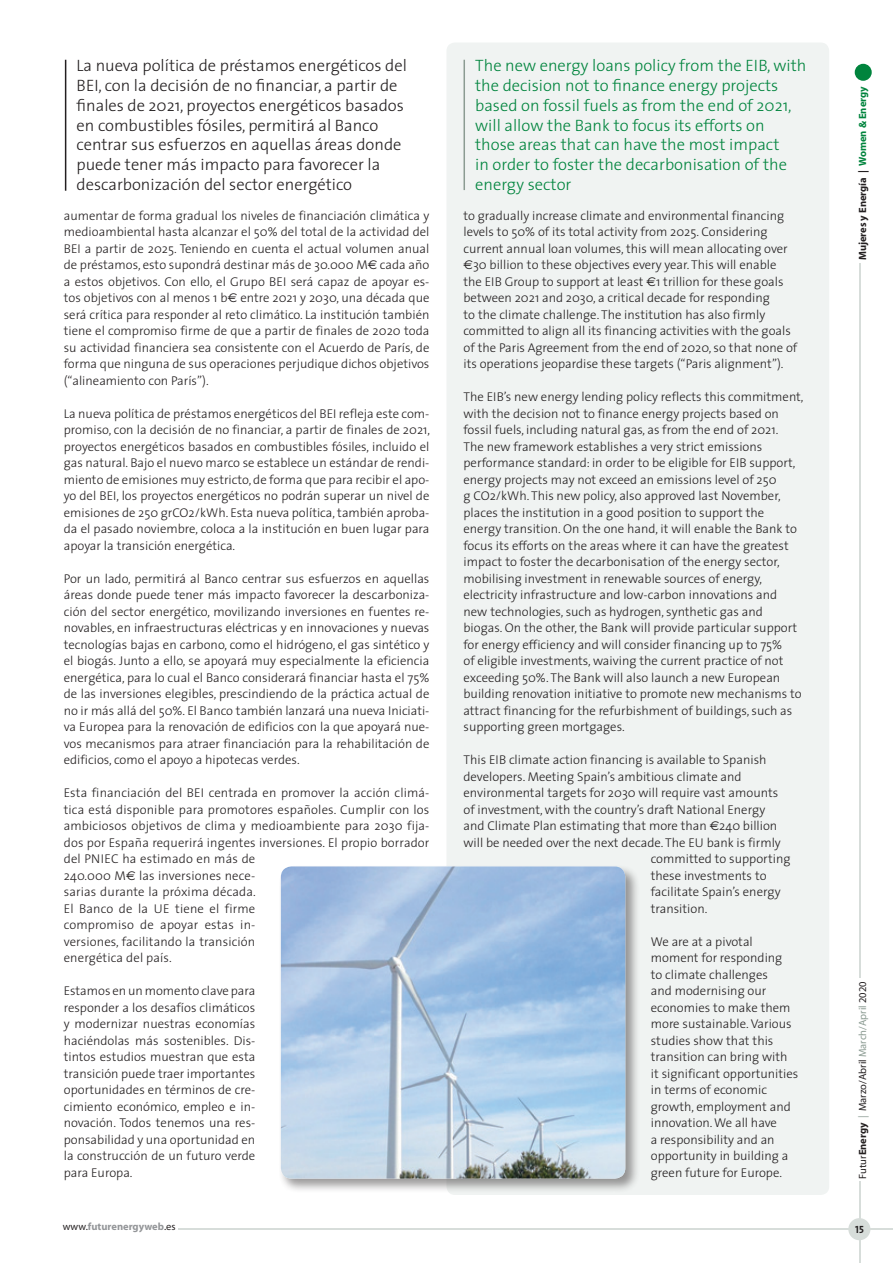
<style>
.page{position:relative;width:893px;height:1263px;background:#fff}
.page>*{position:absolute;margin:0;border:0;box-sizing:border-box;transform-origin:0 0}
.Ladillo_Texto{font:300 16.5px/19.8px "The Sans";color:#231f20}
.Ladillo_Texto-2{font:300 16.5px/19.8px "The Sans";color:#00843d}
.Texto{font:300 12.75px/16.5px "The Sans";letter-spacing:.01em;color:#231f20;text-align:justify}
.Texto_ingles{font:300 12.75px/16.5px "The Sans";color:#231f20}
.t1{font:10.5px "Myriad";color:#231f20}
.t2{font:700 10.5px "Myriad";color:#231f20}
.t3{font:700 10.5px "Myriad";color:#939598}
.t4{font:10.5px "The Sans Bold Caps";color:#231f20}
.s1{font-family:"Euro Sans";font-weight:400}
.s2{color:#00843d}
.s3{font-weight:700}
.s4{color:#8b9b92}
.s5{font-weight:400;color:#231f20}
</style>
<div class="page">
<div style="left:855px;top:64px;width:17px;height:17px;background:#00843d;border-radius:50%"></div>
<hr style="left:859px;top:263px;width:1px;height:715px;background:#d7ddda">
<hr style="left:178px;top:1228px;width:715px;height:2px;background:#d7ddda">
<hr style="left:859px;top:1181px;width:1px;height:82px;background:#d7ddda">
<div style="left:848px;top:1218px;width:22px;height:22px;background:#d7ddda;border-radius:50%"></div>
<div style="left:446px;top:43px;width:383px;height:1152px;background:#f0f3f2;border-radius:9px"></div>
<hr style="left:65px;top:60px;width:1px;height:131px;background:#231f20">
<hr style="left:463px;top:60px;width:2px;height:130px;background:#8b9b92">
<div style="left:278px;top:864px;width:362px;height:329px;background:#231f20;opacity:.45"></div>
<img style="left:281px;top:866px;width:344px;height:312px">
<p class="Ladillo_Texto" style="left:77px;top:55px;width:332px">La nueva política de préstamos energéticos del BEI, con la decisión de no financiar, a partir de finales de 2021, proyectos energéticos basados en combustibles fósiles, permitirá al Banco centrar sus esfuerzos en aquellas áreas donde puede tener más impacto para favorecer la descarbonización del sector energético</p>
<p class="Ladillo_Texto-2" style="left:475px;top:55px;width:333px">The new energy loans policy from the EIB, with the decision not to finance energy projects based on fossil fuels as from the end of 2021, will allow the Bank to focus its efforts on those areas that can have the most impact<br>in order to foster the decarbonisation of the energy sector</p>
<p class="Texto" style="left:64px;top:207px;width:367px">aumentar de forma gradual los niveles de financiación climática y medioambiental hasta alcanzar el 50% del total de la actividad del BEI a partir de 2025. Teniendo en cuenta el actual volumen anual de préstamos, esto supondrá destinar más de 30.000 M<span class="s1">€</span> cada año a estos objetivos. Con ello, el Grupo BEI será capaz de apoyar es&shy;tos objetivos con al menos 1 b<span class="s1">€</span> entre 2021 y 2030, una década que será crítica para responder al reto climático. La institución también tiene el compromiso firme de que a partir de finales de 2020 toda su actividad financiera sea consistente con el Acuerdo de París, de forma que ninguna de sus operaciones perjudique dichos objetivos (“alineamiento con París”).</p>
<p class="Texto" style="left:64px;top:405px;width:368px">La nueva política de préstamos energéticos del BEI refleja este com&shy;promiso, con la decisión de no financiar, a partir de finales de 2021, proyectos energéticos basados en combustibles fósiles, incluido el gas natural. Bajo el nuevo marco se establece un estándar de rendi&shy;miento de emisiones muy estricto, de forma que para recibir el apo&shy;yo del BEI, los proyectos energéticos no podrán superar un nivel de emisiones de 250 grCO2/kWh. Esta nueva política, también aproba&shy;da el pasado noviembre, coloca a la institución en buen lugar para apoyar la transición energética.</p>
<p class="Texto" style="left:64px;top:570px;width:367px">Por un lado, permitirá al Banco centrar sus esfuerzos en aquellas áreas donde puede tener más impacto favorecer la descarboniza&shy;ción del sector energético, movilizando inversiones en fuentes re&shy;novables, en infraestructuras eléctricas y en innovaciones y nuevas tecnologías bajas en carbono, como el hidrógeno, el gas sintético y el biogás. Junto a ello, se apoyará muy especialmente la eficiencia energética, para lo cual el Banco considerará financiar hasta el 75% de las inversiones elegibles, prescindiendo de la práctica actual de no ir más allá del 50%. El Banco también lanzará una nueva Iniciati&shy;va Europea para la renovación de edificios con la que apoyará nue&shy;vos mecanismos para atraer financiación para la rehabilitación de edificios, como el apoyo a hipotecas verdes.</p>
<p class="Texto" style="left:64px;top:784px;width:367px;text-align:left">Esta financiación del BEI centrada en promover la acción climá&shy;tica está disponible para promotores españoles. Cumplir con los ambiciosos objetivos de clima y medioambiente para 2030 fija&shy;dos por España requerirá ingentes inversiones. El propio borrador del PNIEC ha estimado en más de<br>240.000 M<span class="s1">€</span> las inversiones nece-<br>sarias durante la próxima década.<br>El Banco de la UE tiene el firme<br>compromiso de apoyar estas in-<br>versiones, facilitando la transición<br>energética del país.</p>
<p class="Texto" style="left:64px;top:982px;width:193px">Estamos en un momento clave para responder a los desafíos climáticos y modernizar nuestras economías haciéndolas más sostenibles. Dis&shy;tintos estudios muestran que esta transición puede traer importantes oportunidades en términos de cre&shy;cimiento económico, empleo e in&shy;novación. Todos tenemos una res&shy;ponsabilidad y una oportunidad en la construcción de un futuro verde para Europa.</p>
<p class="Texto_ingles" style="left:463px;top:207px;width:335px">to gradually increase climate and environmental financing levels to 50% of its total activity from 2025. Considering current annual loan volumes, this will mean allocating over <span class="s1">€</span>30 billion to these objectives every year. This will enable the EIB Group to support at least <span class="s1">€</span>1 trillion for these goals between 2021 and 2030, a critical decade for responding<br>to the climate challenge. The institution has also firmly committed to align all its financing activities with the goals of the Paris Agreement from the end of 2020, so that none of its operations jeopardise these targets (“Paris alignment”).</p>
<p class="Texto_ingles" style="left:463px;top:388px;width:342px">The EIB’s new energy lending policy reflects this commitment, with the decision not to finance energy projects based on fossil fuels, including natural gas, as from the end of 2021.<br>The new framework establishes a very strict emissions performance standard: in order to be eligible for EIB support, energy projects may not exceed an emissions level of 250<br>g CO2/kWh. This new policy, also approved last November, places the institution in a good position to support the energy transition. On the one hand, it will enable the Bank to focus its efforts on the areas where it can have the greatest impact to foster the decarbonisation of the energy sector, mobilising investment in renewable sources of energy, electricity infrastructure and low-carbon innovations and new technologies, such as hydrogen, synthetic gas and biogas. On the other, the Bank will provide particular support for energy efficiency and will consider financing up to 75%<br>of eligible investments, waiving the current practice of not exceeding 50%. The Bank will also launch a new European building renovation initiative to promote new mechanisms to attract financing for the refurbishment of buildings, such as supporting green mortgages.</p>
<p class="Texto_ingles" style="left:463px;top:751px;width:305px">This EIB climate action financing is available to Spanish</p>
<p class="Texto_ingles" style="left:463px;top:768px;width:280px">developers. Meeting Spain’s ambitious climate and</p>
<p class="Texto_ingles" style="left:463px;top:784px;width:316px">environmental targets for 2030 will require vast amounts</p>
<p class="Texto_ingles" style="left:463px;top:801px;width:303px">of investment, with the country’s draft National Energy</p>
<p class="Texto_ingles" style="left:463px;top:817px;width:315px">and Climate Plan estimating that more than <span class="s1">€</span>240 billion</p>
<p class="Texto_ingles" style="left:463px;top:834px;width:319px">will be needed over the next decade. The EU bank is firmly</p>
<p class="Texto_ingles" style="left:651px;top:850px;width:141px">committed to supporting</p>
<p class="Texto_ingles" style="left:651px;top:867px;width:117px">these investments to</p>
<p class="Texto_ingles" style="left:651px;top:883px;width:131px">facilitate Spain’s energy</p>
<p class="Texto_ingles" style="left:651px;top:900px;width:58px">transition.</p>
<p class="Texto_ingles" style="left:651px;top:933px;width:149px">We are at a pivotal moment for responding<br>to climate challenges<br>and modernising our economies to make them more sustainable. Various studies show that this transition can bring with it significant opportunities in terms of economic growth, employment and innovation. We all have<br>a responsibility and an opportunity in building a green future for Europe.</p>
<p class="t2" style="left:857px;top:260px;width:176px;rotate:-90deg">Mujeres y Energía | <span class="s2">Women &amp; Energy</span></p>
<p class="t1" style="left:857px;top:1178px;width:198px;rotate:-90deg">Futur<span class="s3">Energy</span> <span class="s4">|</span> Marzo/Abril <span class="s4">March/April</span> 2020</p>
<p class="t3" style="left:63px;top:1220px;width:114px"><span class="s5">www.</span>futurenergyweb<span class="s5">.es</span></p>
<p class="t4" style="left:855px;top:1220px;width:10px">15</p>
</div>
